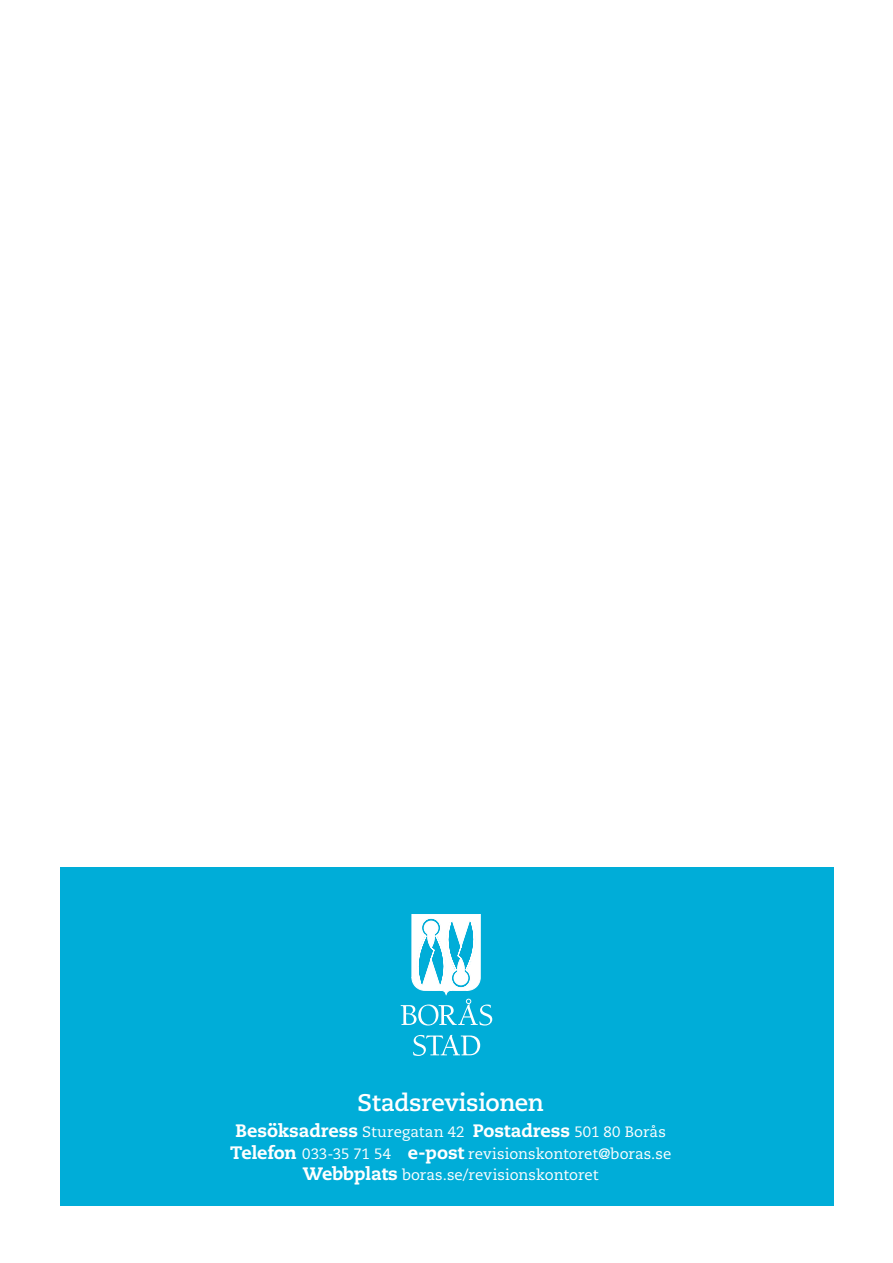
<style>
.page{position:relative;width:893px;height:1263px;background:#fff}
.page>*{position:absolute;margin:0;border:0;box-sizing:border-box;transform-origin:0 0}
.t1{font:700 24px "Caecilia LT Std";letter-spacing:-.015em;color:#fff}
.t2{font:800 18px "Caecilia LT Std";letter-spacing:-.005em;color:#fff}
.t3{font:15px "Caecilia LT Std";letter-spacing:.005em;color:#fff}
.s1{font-weight:400;font-size:15px}
.s2{font-weight:800;font-size:18px}
</style>
<div class="page">
<div style="left:60px;top:867px;width:773px;height:338px;background:#00add8"></div>
<svg style="left:413px;top:1035px;width:67px;height:21px"></svg>
<svg style="left:401px;top:914px;width:91px;height:111px"></svg>
<p class="t1" style="left:357px;top:1089px;width:188px">Stadsrevisionen</p>
<p class="t2" style="left:236px;top:1120px;width:432px">Besöksadress <span class="s1">Sturegatan 42</span> Postadress <span class="s1">501 80 Borås</span></p>
<p class="t3" style="left:230px;top:1145px;width:443px"><span class="s2">Telefon</span> 033-35 71 54 <span class="s2">e-post</span> revisionskontoret@boras.se</p>
<p class="t3" style="left:303px;top:1166px;width:297px"><span class="s2">Webbplats</span> boras.se/revisionskontoret</p>
</div>
